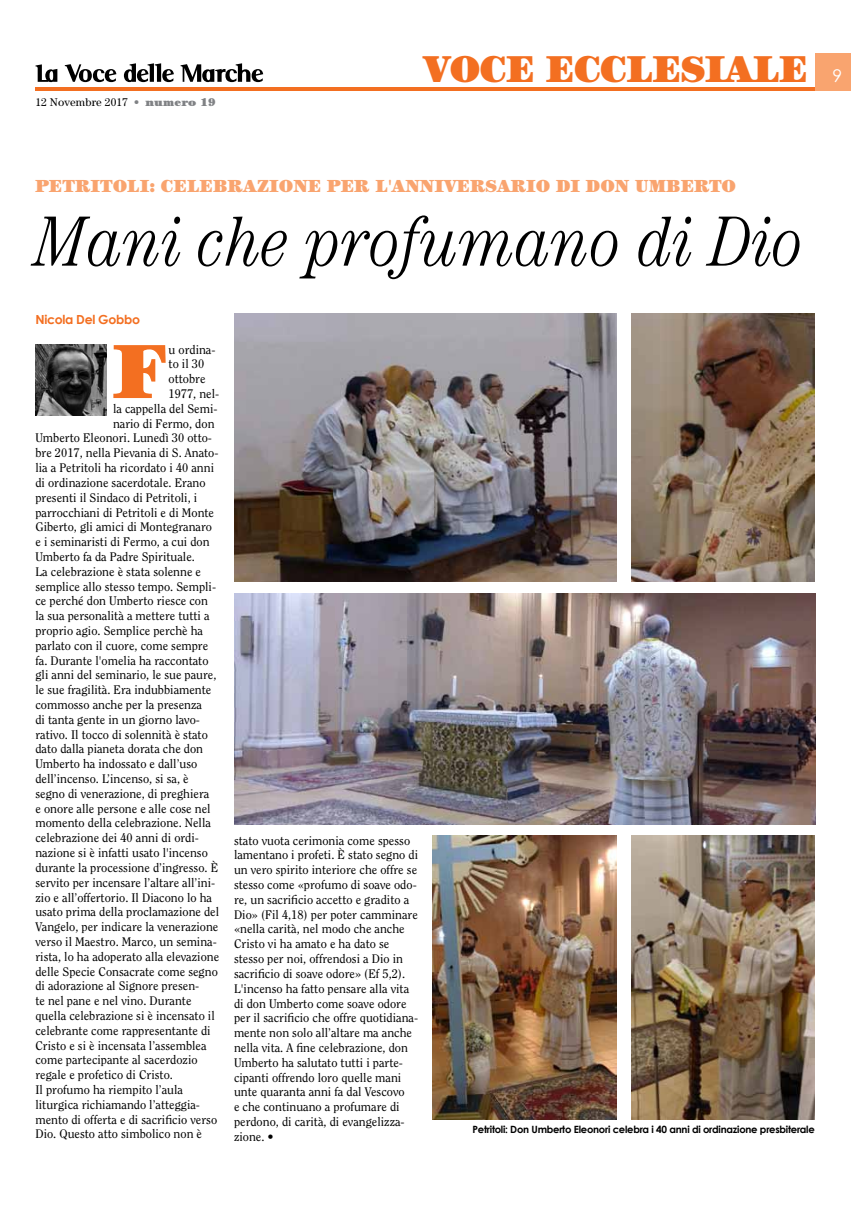
<style>
.page{position:relative;width:851px;height:1205px;background:#fff}
.page>*{position:absolute;margin:0;border:0;box-sizing:border-box;transform-origin:0 0}
.t1{font:900 76.88px "Century";color:#f36f21}
.t2{font:italic 300 condensed 71.25px "Century";color:#000}
.t3{font:900 37.5px "Century";letter-spacing:-.025em;color:#f36f21}
.t4{font:900 17.5px "Century";letter-spacing:-.005em;color:#f9a46f}
.t5{font:17.5px "Century Gothic";color:#fff}
.t6{font:700 12.5px "Century Gothic";letter-spacing:-.025em;color:#f36f21}
.t7{font:12.38px/14.8px "Clearface";color:#000}
.t8{font:11.25px "Century";letter-spacing:.01em;color:#000}
.t9{font:700 10px "Century Gothic";letter-spacing:-.025em;color:#000}
.s1{font-weight:300;color:#808285}
.s2{font-weight:900;color:#808285}
</style>
<div class="page">
<hr style="left:35px;top:87px;width:780px;height:4px;background:#f36f21">
<div style="left:815px;top:53px;width:35px;height:38px;background:#f9a46f"></div>
<svg style="left:35px;top:64px;width:22px;height:18px"></svg>
<svg style="left:65px;top:64px;width:51px;height:18px"></svg>
<svg style="left:124px;top:63px;width:50px;height:19px"></svg>
<svg style="left:180px;top:63px;width:83px;height:19px"></svg>
<img style="left:234px;top:313px;width:382px;height:268px">
<img style="left:234px;top:594px;width:581px;height:230px">
<img style="left:631px;top:313px;width:183px;height:268px">
<img style="left:433px;top:835px;width:183px;height:285px">
<img style="left:631px;top:835px;width:183px;height:285px">
<img style="left:35px;top:345px;width:71px;height:71px">
<p class="t8" style="left:35px;top:95px;width:181px">12 Novembre 2017 <span class="s1">•</span> <span class="s2">NUMERO 19</span></p>
<h3 class="t3" style="left:423px;top:46px;width:229px">VOCE ECCLESI</h3>
<h3 class="t3" style="left:724px;top:46px;width:56px">ALE</h3>
<h3 class="t5" style="left:832px;top:64px;width:11px">9</h3>
<h3 class="t4" style="left:35px;top:175px;width:398px">PETRITOLI: CELEBRAZIONE PER L'ANNIVERS</h3>
<h3 class="t4" style="left:497px;top:175px;width:28px">ARIO</h3>
<h3 class="t4" style="left:556px;top:175px;width:125px">DI DON UMBERTO</h3>
<h2 class="t2" style="left:35px;top:200px;width:771px">Mani che profumano di Dio</h2>
<p class="t6" style="left:35px;top:310px;width:106px">Nicola Del Gobbo</p>
<h1 class="t1" style="left:113px;top:325px;width:54px">F</h1>
<p class="t7" style="left:168px;top:342px;width:48px">u ordina-</p>
<p class="t7" style="left:168px;top:357px;width:37px">to il 30</p>
<p class="t7" style="left:168px;top:371px;width:39px">ottobre</p>
<p class="t7" style="left:168px;top:386px;width:52px">1977, nel-</p>
<p class="t7" style="left:113px;top:401px;width:106px">la cappella del Semi-</p>
<p class="t7" style="left:113px;top:416px;width:103px">nario di Fermo, don</p>
<p class="t7" style="left:35px;top:431px;width:178px">Umberto Eleonori. Lunedì 30 otto-</p>
<p class="t7" style="left:35px;top:446px;width:185px">bre 2017, nella Pievania di S. Anato-</p>
<p class="t7" style="left:35px;top:460px;width:180px">lia a Petritoli ha ricordato i 40 anni</p>
<p class="t7" style="left:35px;top:475px;width:171px">di ordinazione sacerdotale. Erano</p>
<p class="t7" style="left:35px;top:490px;width:163px">presenti il Sindaco di Petritoli, i</p>
<p class="t7" style="left:35px;top:505px;width:180px">parrocchiani di Petritoli e di Monte</p>
<p class="t7" style="left:35px;top:520px;width:178px">Giberto, gli amici di Montegranaro</p>
<p class="t7" style="left:35px;top:534px;width:176px">e i seminaristi di Fermo, a cui don</p>
<p class="t7" style="left:35px;top:549px;width:161px">Umberto fa da Padre Spirituale.</p>
<p class="t7" style="left:35px;top:564px;width:167px">La celebrazione è stata solenne e</p>
<p class="t7" style="left:35px;top:579px;width:182px">semplice allo stesso tempo. Sempli-</p>
<p class="t7" style="left:35px;top:594px;width:174px">ce perché don Umberto riesce con</p>
<p class="t7" style="left:35px;top:608px;width:176px">la sua personalità a mettere tutti a</p>
<p class="t7" style="left:35px;top:623px;width:169px">proprio agio. Semplice perchè ha</p>
<p class="t7" style="left:35px;top:638px;width:174px">parlato con il cuore, come sempre</p>
<p class="t7" style="left:35px;top:653px;width:175px">fa. Durante l'omelia ha raccontato</p>
<p class="t7" style="left:35px;top:668px;width:182px">gli anni del seminario, le sue paure,</p>
<p class="t7" style="left:35px;top:682px;width:177px">le sue fragilità. Era indubbiamente</p>
<p class="t7" style="left:35px;top:697px;width:168px">commosso anche per la presenza</p>
<p class="t7" style="left:35px;top:712px;width:166px">di tanta gente in un giorno lavo-</p>
<p class="t7" style="left:35px;top:727px;width:174px">rativo. Il tocco di solennità è stato</p>
<p class="t7" style="left:35px;top:742px;width:169px">dato dalla pianeta dorata che don</p>
<p class="t7" style="left:35px;top:756px;width:163px">Umberto ha indossato e dall’uso</p>
<p class="t7" style="left:35px;top:771px;width:155px">dell’incenso. L’incenso, si sa, è</p>
<p class="t7" style="left:35px;top:786px;width:175px">segno di venerazione, di preghiera</p>
<p class="t7" style="left:35px;top:801px;width:177px">e onore alle persone e alle cose nel</p>
<p class="t7" style="left:35px;top:816px;width:177px">momento della celebrazione. Nella</p>
<p class="t7" style="left:35px;top:830px;width:165px">celebrazione dei 40 anni di ordi-</p>
<p class="t7" style="left:35px;top:845px;width:174px">nazione si è infatti usato l'incenso</p>
<p class="t7" style="left:35px;top:860px;width:184px">durante la processione d’ingresso. È</p>
<p class="t7" style="left:35px;top:875px;width:181px">servito per incensare l’altare all’ini-</p>
<p class="t7" style="left:35px;top:890px;width:178px">zio e all’offertorio. Il Diacono lo ha</p>
<p class="t7" style="left:35px;top:904px;width:185px">usato prima della proclamazione del</p>
<p class="t7" style="left:35px;top:919px;width:184px">Vangelo, per indicare la venerazione</p>
<p class="t7" style="left:35px;top:934px;width:183px">verso il Maestro. Marco, un semina-</p>
<p class="t7" style="left:35px;top:949px;width:185px">rista, lo ha adoperato alla elevazione</p>
<p class="t7" style="left:35px;top:964px;width:184px">delle Specie Consacrate come segno</p>
<p class="t7" style="left:35px;top:978px;width:165px">di adorazione al Signore presen-</p>
<p class="t7" style="left:35px;top:993px;width:157px">te nel pane e nel vino. Durante</p>
<p class="t7" style="left:35px;top:1008px;width:181px">quella celebrazione si è incensato il</p>
<p class="t7" style="left:35px;top:1023px;width:177px">celebrante come rappresentante di</p>
<p class="t7" style="left:35px;top:1038px;width:173px">Cristo e si è incensata l’assemblea</p>
<p class="t7" style="left:35px;top:1053px;width:164px">come partecipante al sacerdozio</p>
<p class="t7" style="left:35px;top:1067px;width:139px">regale e profetico di Cristo.</p>
<p class="t7" style="left:35px;top:1082px;width:149px">Il profumo ha riempito l’aula</p>
<p class="t7" style="left:35px;top:1097px;width:166px">liturgica richiamando l’atteggia-</p>
<p class="t7" style="left:35px;top:1112px;width:183px">mento di offerta e di sacrificio verso</p>
<p class="t7" style="left:35px;top:1127px;width:168px">Dio. Questo atto simbolico non è</p>
<p class="t7" style="left:234px;top:833px;width:186px">stato vuota cerimonia come spesso lamentano i profeti. È stato segno di un vero spirito interiore che offre se stesso come «profumo di soave odo&shy;re, un sacrificio accetto e gradito a Dio» (Fil 4,18) per poter camminare «nella carità, nel modo che anche Cristo vi ha amato e ha dato se stesso per noi, offrendosi a Dio in sacrificio di soave odore» (Ef 5,2).<br>L'incenso ha fatto pensare alla vita di don Umberto come soave odore per il sacrificio che offre quotidiana&shy;mente non solo all’altare ma anche nella vita. A fine celebrazione, don Umberto ha salutato tutti i parte&shy;cipanti offrendo loro quelle mani unte quaranta anni fa dal Vescovo<br>e che continuano a profumare di perdono, di carità, di evangelizza&shy;zione. •</p>
<p class="t9" style="left:472px;top:1121px;width:344px">Petritoli: Don Umberto Eleonori celebra i 40 anni di ordinazione presbiterale</p>
</div>
